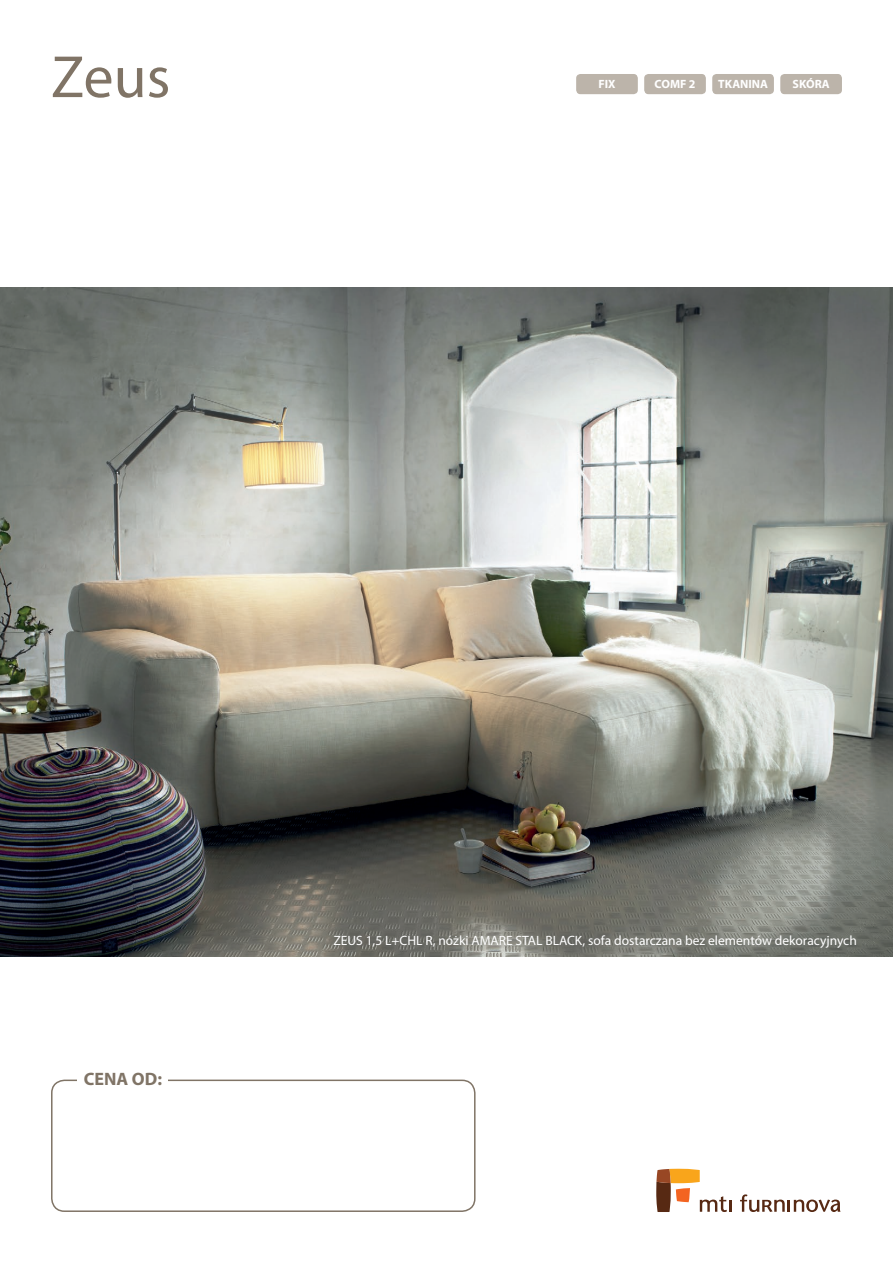
<style>
.page{position:relative;width:893px;height:1263px;background:#fff}
.page>*{position:absolute;margin:0;border:0;box-sizing:border-box;transform-origin:0 0}
.t1{font:60px "Myriad Pro";color:#807466}
.t2{font:700 18px "Myriad Pro";color:#807466}
.t3{font:13.5px "Myriad Pro";color:#fff}
.t4{font:700 12px "Myriad Pro";color:#fff}
</style>
<div class="page">
<img style="left:0;top:287px;width:893px;height:670px">
<div style="left:51px;top:1079px;width:425px;height:133px;border:2px solid #807466;border-radius:13px"></div>
<div style="left:78px;top:1072px;width:90px;height:25px;background:#fff"></div>
<svg style="left:656px;top:1169px;width:76px;height:43px"></svg>
<svg style="left:740px;top:1194px;width:100px;height:18px"></svg>
<div style="left:576px;top:74px;width:62px;height:20px;background:#bcb4aa;border-radius:4px"></div>
<div style="left:712px;top:74px;width:62px;height:20px;background:#bcb4aa;border-radius:4px"></div>
<div style="left:780px;top:74px;width:62px;height:20px;background:#bcb4aa;border-radius:4px"></div>
<div style="left:644px;top:74px;width:62px;height:20px;background:#bcb4aa;border-radius:4px"></div>
<h1 class="t1" style="left:51px;top:40px;width:121px">Zeus</h1>
<p class="t4" style="left:598px;top:76px;width:19px">FIX</p>
<p class="t4" style="left:655px;top:76px;width:42px">COMF 2</p>
<p class="t4" style="left:718px;top:76px;width:51px">TKANINA</p>
<p class="t4" style="left:793px;top:76px;width:39px">SKÓRA</p>
<h2 class="t2" style="left:84px;top:1067px;width:80px">CENA OD:</h2>
<p class="t3" style="left:333px;top:932px;width:525px">ZEUS 1,5 L+CHL R, nóżki AMARE STAL BLACK, sofa dostarczana bez elementów dekoracyjnych</p>
</div>
